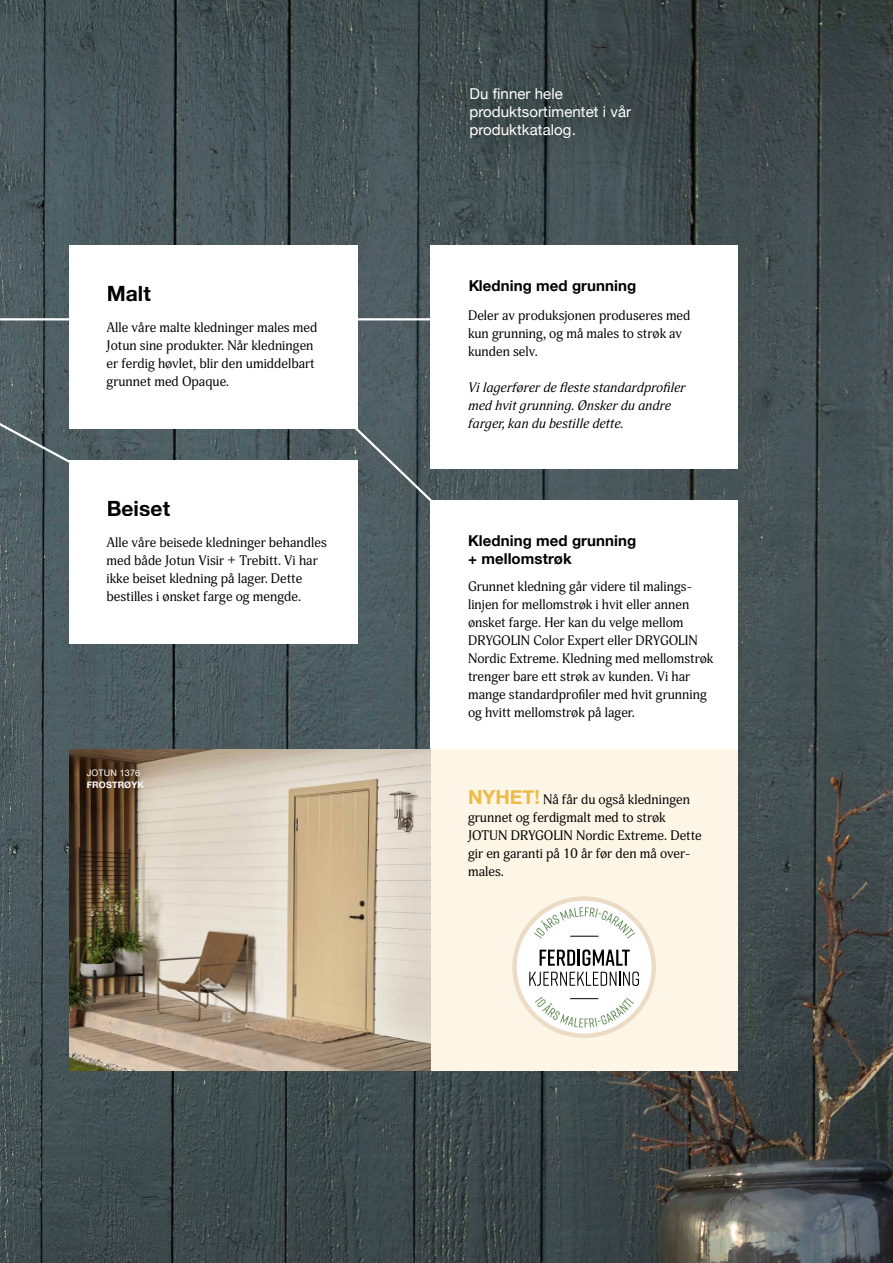
<style>
.page{position:relative;width:893px;height:1263px;background:#fff}
.page>*{position:absolute;margin:0;border:0;box-sizing:border-box;transform-origin:0 0}
.t1{font:700 21px "Helvetica Neue";letter-spacing:.005em;color:#000}
.t2{font:700 15px/18px "Helvetica Neue";letter-spacing:.005em;color:#000}
.t3{font:15px/18px "Helvetica Neue";letter-spacing:.005em;color:#fff}
.t4{font:13.5px/18px "Adonis";color:#000}
.t5{font:italic 13.5px/18px "Adonis";color:#000}
.t6{font:9px "Helvetica Neue";letter-spacing:.015em;color:#fff}
.t7{font:700 9px "Helvetica Neue";letter-spacing:.015em;color:#fff}
.s1{font-family:"Helvetica Neue";font-weight:700;font-size:19.5px;color:#edbb46}
</style>
<div class="page">
<img style="left:0;top:0;width:893px;height:1263px">
<div style="left:447px;top:66px;width:205px;height:94px;background:#000;opacity:.5"></div>
<hr style="left:0;top:318px;width:94px;height:2px;background:#fff">
<hr style="left:299px;top:318px;width:186px;height:2px;background:#fff">
<svg style="left:0;top:374px;width:97px;height:104px;background:#516064"></svg>
<svg style="left:330px;top:403px;width:145px;height:140px;background:#536165"></svg>
<div style="left:69px;top:246px;width:288px;height:183px;background:#fff"></div>
<div style="left:431px;top:246px;width:307px;height:223px;background:#fff"></div>
<div style="left:431px;top:501px;width:307px;height:425px;background:#fff"></div>
<div style="left:69px;top:460px;width:288px;height:183px;background:#fff"></div>
<div style="left:431px;top:749px;width:307px;height:322px;background:#fdf5e6"></div>
<img style="left:69px;top:749px;width:362px;height:322px">
<div style="left:512px;top:896px;width:144px;height:142px;background:#ecdcc6;border-radius:50%"></div>
<div style="left:517px;top:901px;width:135px;height:133px;background:#fff;border-radius:50%"></div>
<svg style="left:529px;top:949px;width:110px;height:37px"></svg>
<svg style="left:535px;top:997px;width:99px;height:31px"></svg>
<svg style="left:534px;top:907px;width:101px;height:31px"></svg>
<h1 class="t1" style="left:107px;top:277px;width:46px">Malt</h1>
<p class="t4" style="left:107px;top:318px;width:212px">Alle våre malte kledninger males med Jotun sine produkter. Når kledningen er ferdig høvlet, blir den umiddelbart grunnet med Opaque.</p>
<h1 class="t1" style="left:107px;top:492px;width:65px">Beiset</h1>
<p class="t4" style="left:107px;top:533px;width:222px">Alle våre beisede kledninger behandles med både Jotun Visir + Trebitt. Vi har ikke beiset kledning på lager. Dette bestilles i ønsket farge og mengde.</p>
<p class="t6" style="left:87px;top:766px;width:55px">JOTUN 1376</p>
<p class="t7" style="left:87px;top:778px;width:59px">FROSTRØYK</p>
<p class="t3" style="left:469px;top:86px;width:163px">Du finner hele produktsortimentet i vår produktkatalog.</p>
<p class="t2" style="left:468px;top:277px;width:170px">Kledning med grunning</p>
<p class="t4" style="left:468px;top:307px;width:224px">Deler av produksjonen produseres med kun grunning, og må males to strøk av kunden selv.</p>
<p class="t5" style="left:468px;top:379px;width:219px">Vi lagerfører de fleste standardprofiler med hvit grunning. Ønsker du andre farger, kan du bestille dette.</p>
<p class="t2" style="left:468px;top:532px;width:170px">Kledning med grunning + mellomstrøk</p>
<p class="t4" style="left:468px;top:578px;width:247px">Grunnet kledning går videre til malings&shy;linjen for mellomstrøk i hvit eller annen ønsket farge. Her kan du velge mellom DRYGOLIN Color Expert eller DRYGOLIN Nordic Extreme. Kledning med mellomstrøk trenger bare ett strøk av kunden. Vi har mange standardprofiler med hvit grunning og hvitt mellomstrøk på lager.</p>
<p class="t4" style="left:468px;top:791px;width:235px"><span class="s1">NYHET!</span> Nå får du også kledningen grunnet og ferdigmalt med to strøk<br>JOTUN DRYGOLIN Nordic Extreme. Dette gir en garanti på 10 år før den må over&shy;males.</p>
</div>
